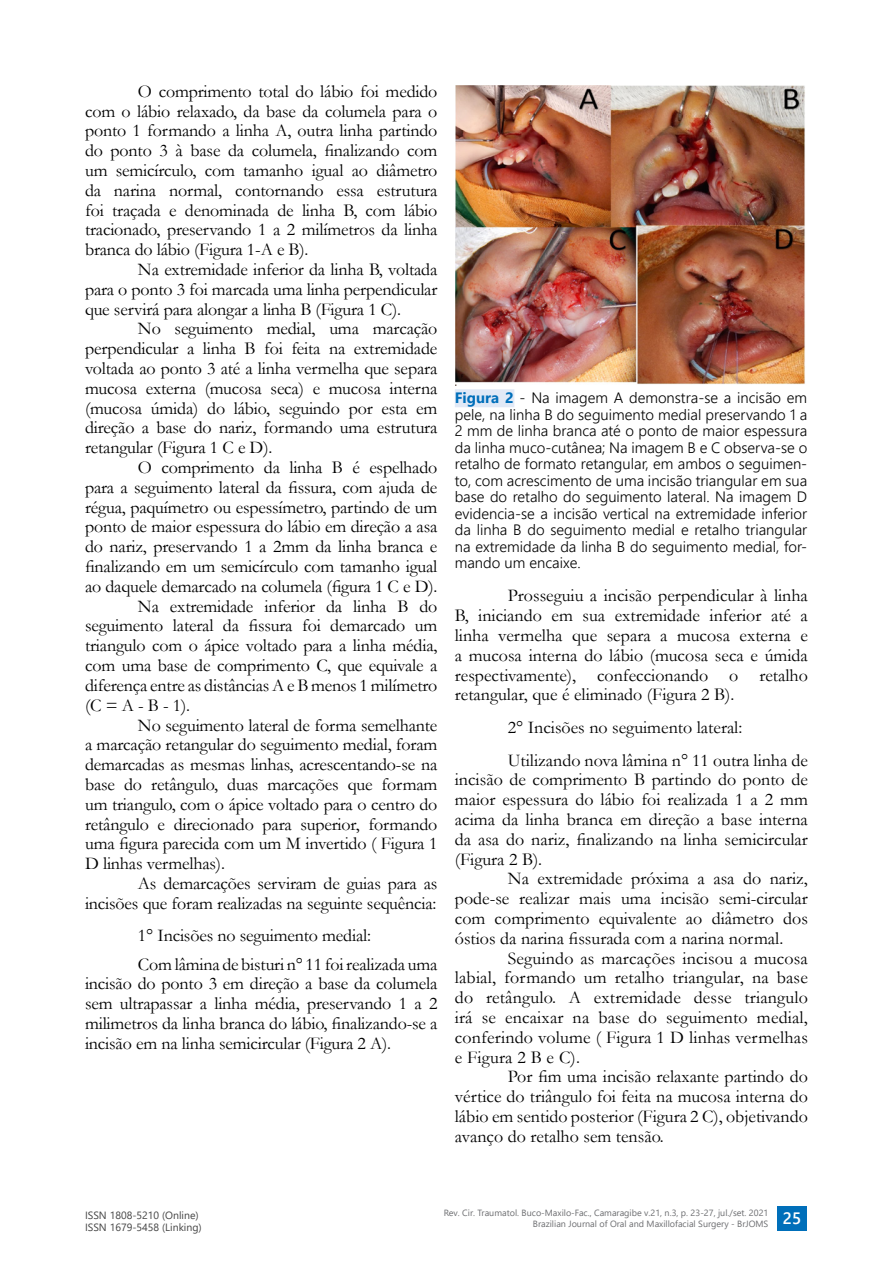
<style>
.page{position:relative;width:893px;height:1263px;background:#fff}
.page>*{position:absolute;margin:0;border:0;box-sizing:border-box;transform-origin:0 0}
.t1{font:18px/19.8px "Garamond";letter-spacing:-.01em;color:#000;text-align:justify}
.t2{font:600 16.5px "Segoe UI";color:#fff}
.t3{font:300 15px/16.5px "Segoe UI";color:#000;text-align:justify}
.t4{font:10.5px/12px "Segoe UI";color:#434343}
.t5{font:9px/10.8px "Segoe UI";color:#6c6d70;text-align:right}
.s1{font-weight:700;color:#006fba}
</style>
<div class="page">
<div style="left:777px;top:1206px;width:30px;height:24px;background:#006fba"></div>
<div style="left:455px;top:389px;width:59px;height:18px;background:#e1e9f6"></div>
<img style="left:456px;top:85px;width:349px;height:301px">
<p class="t1" style="left:85px;top:81px;width:354px;text-indent:53px">O comprimento total do lábio foi medido com o lábio relaxado, da base da columela para o ponto 1 formando a linha A, outra linha partindo do ponto 3 à base da columela, finalizando com um semicírculo, com tamanho igual ao diâmetro da narina normal, contornando essa estrutura foi traçada e denominada de linha B, com lábio tracionado, preservando 1 a 2 milímetros da linha branca do lábio (Figura 1-A e B).</p>
<p class="t1" style="left:85px;top:259px;width:354px;text-indent:53px">Na extremidade inferior da linha B, voltada para o ponto 3 foi marcada uma linha perpendicular que servirá para alongar a linha B (Figura 1 C).</p>
<p class="t1" style="left:85px;top:318px;width:354px;text-indent:53px">No seguimento medial, uma marcação perpendicular a linha B foi feita na extremidade voltada ao ponto 3 até a linha vermelha que separa mucosa externa (mucosa seca) e mucosa interna (mucosa úmida) do lábio, seguindo por esta em direção a base do nariz, formando uma estrutura retangular (Figura 1 C e D).</p>
<p class="t1" style="left:85px;top:457px;width:354px;text-indent:53px">O comprimento da linha B é espelhado para a seguimento lateral da fissura, com ajuda de régua, paquímetro ou espessímetro, partindo de um ponto de maior espessura do lábio em direção a asa do nariz, preservando 1 a 2mm da linha branca e finalizando em um semicírculo com tamanho igual ao daquele demarcado na columela (figura 1 C e D).</p>
<p class="t1" style="left:85px;top:596px;width:354px;text-indent:53px">Na extremidade inferior da linha B do seguimento lateral da fissura foi demarcado um triangulo com o ápice voltado para a linha média, com uma base de comprimento C, que equivale a diferença entre as distâncias A e B menos 1 milímetro (C = A - B - 1).</p>
<p class="t1" style="left:85px;top:714px;width:354px;text-indent:53px">No seguimento lateral de forma semelhante a marcação retangular do seguimento medial, foram demarcadas as mesmas linhas, acrescentando-se na base do retângulo, duas marcações que formam um triangulo, com o ápice voltado para o centro do retângulo e direcionado para superior, formando uma figura parecida com um M invertido ( Figura 1<br>D linhas vermelhas).</p>
<p class="t1" style="left:85px;top:873px;width:354px;text-align:right">As demarcações serviram de guias para as incisões que foram realizadas na seguinte sequência:</p>
<p class="t1" style="left:138px;top:925px;width:235px">1° Incisões no seguimento medial:</p>
<p class="t1" style="left:85px;top:953px;width:354px;text-indent:53px">Com lâmina de bisturi n° 11 foi realizada uma incisão do ponto 3 em direção a base da columela sem ultrapassar a linha média, preservando 1 a 2 milimetros da linha branca do lábio, finalizando-se a incisão em na linha semicircular (Figura 2 A).</p>
<p class="t3" style="left:455px;top:388px;width:354px"><span class="s1">Figura 2</span> - Na imagem A demonstra-se a incisão em pele, na linha B do seguimento medial preservando 1 a 2 mm de linha branca até o ponto de maior espessura da linha muco-cutânea; Na imagem B e C observa-se o retalho de formato retangular, em ambos o seguimen&shy;to, com acrescimento de uma incisão triangular em sua base do retalho do seguimento lateral. Na imagem D evidencia-se a incisão vertical na extremidade inferior da linha B do seguimento medial e retalho triangular na extremidade da linha B do seguimento medial, for&shy;mando um encaixe.</p>
<p class="t1" style="left:455px;top:585px;width:355px;text-indent:53px">Prosseguiu a incisão perpendicular à linha B, iniciando em sua extremidade inferior até a linha vermelha que separa a mucosa externa e a mucosa interna do lábio (mucosa seca e úmida respectivamente), confeccionando o retalho retangular, que é eliminado (Figura 2 B).</p>
<p class="t1" style="left:508px;top:717px;width:236px">2° Incisões no seguimento lateral:</p>
<p class="t1" style="left:455px;top:749px;width:355px;text-indent:53px">Utilizando nova lâmina n° 11 outra linha de incisão de comprimento B partindo do ponto de maior espessura do lábio foi realizada 1 a 2 mm acima da linha branca em direção a base interna da asa do nariz, finalizando na linha semicircular (Figura 2 B).</p>
<p class="t1" style="left:455px;top:868px;width:355px;text-indent:53px">Na extremidade próxima a asa do nariz, pode-se realizar mais uma incisão semi-circular com comprimento equivalente ao diâmetro dos óstios da narina fissurada com a narina normal.</p>
<p class="t1" style="left:455px;top:947px;width:355px;text-indent:53px">Seguindo as marcações incisou a mucosa labial, formando um retalho triangular, na base do retângulo. A extremidade desse triangulo irá se encaixar na base do seguimento medial, conferindo volume ( Figura 1 D linhas vermelhas e Figura 2 B e C).</p>
<p class="t1" style="left:455px;top:1066px;width:355px;text-indent:53px">Por fim uma incisão relaxante partindo do vértice do triângulo foi feita na mucosa interna do lábio em sentido posterior (Figura 2 C), objetivando avanço do retalho sem tensão.</p>
<p class="t4" style="left:85px;top:1208px;width:118px">ISSN 1808-5210 (Online)<br>ISSN 1679-5458 (Linking)</p>
<p class="t5" style="left:444px;top:1206px;width:326px">Rev. Cir. Traumatol. Buco-Maxilo-Fac., Camaragibe v.21, n.3, p. 23-27, jul./set. 2021<br>Brazilian Journal of Oral and Maxillofacial Surgery - BrJOMS</p>
<p class="t2" style="left:783px;top:1202px;width:20px">25</p>
</div>
